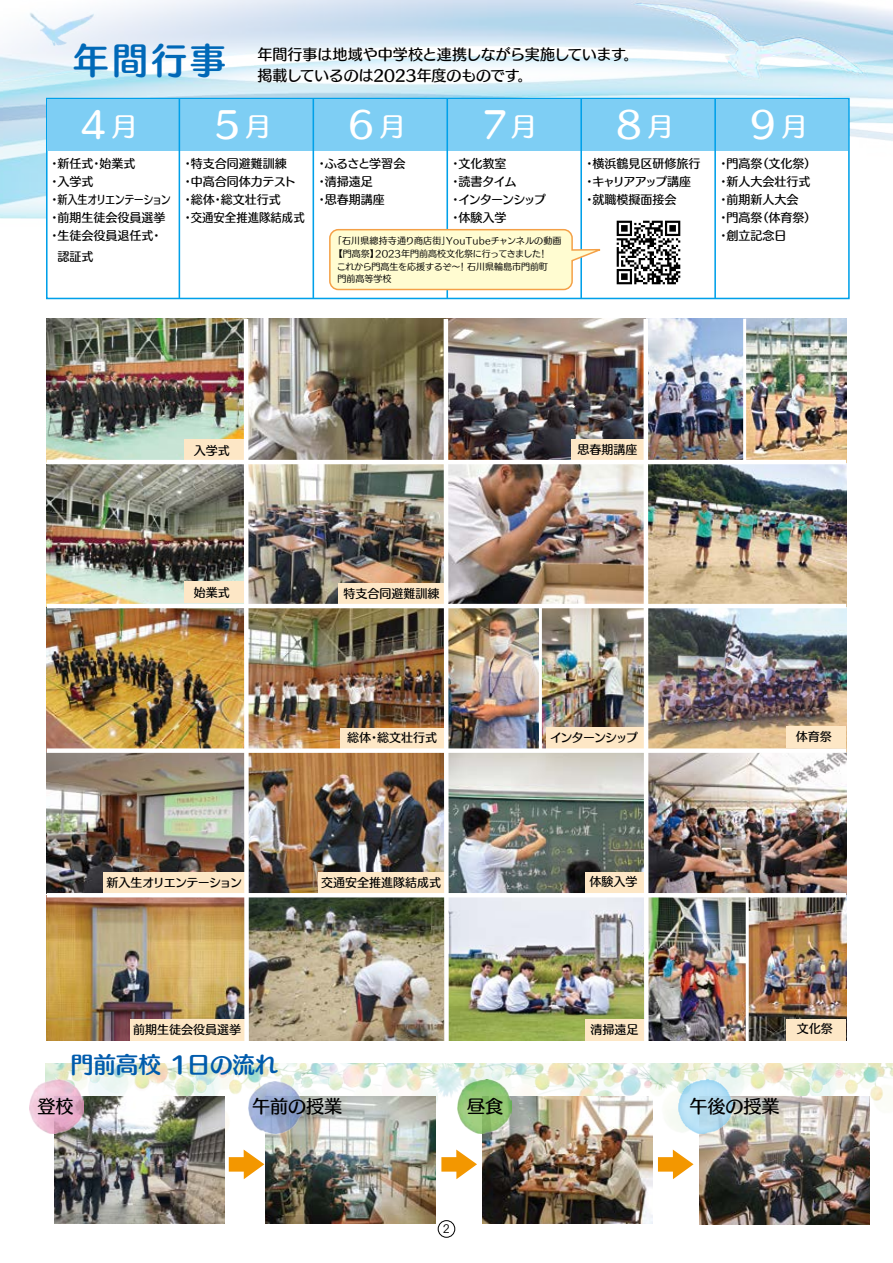
<style>
.page{position:relative;width:893px;height:1263px;background:#fff}
.page>*{position:absolute;margin:0;border:0;box-sizing:border-box;transform-origin:0 0}
.t1{font:36px "Humming Std B";color:#0068b7}
.t2{font:34.5px "Humming Std D";color:#fff}
.t3{font:22.5px "Humming Std B";color:#005bac}
.t4{font:18px "Humming Std D";color:#000}
.t5{font:15px/21px "Humming Std D";letter-spacing:-.015em;color:#000}
.t6{font:12px/18px "Humming Std D";color:#000}
.t7{font:12px/18px "Humming Std D";letter-spacing:-.05em;color:#000}
.t8{font:12px "Humming Std D";letter-spacing:-.06em;color:#000}
.t9{font:12px "Humming Std D";letter-spacing:-.08em;color:#000}
.t10{font:12px "Tsuku Go Pro R";color:#000}
.t11{font:9px/12.8px "Humming Std M";color:#000;text-align:justify}
.t12{font:9px "Humming Std M";letter-spacing:.02em;color:#000}
.s1{font-size:25.5px}
</style>
<div class="page">
<img style="left:46px;top:1064px;width:581px;height:72px">
<img style="left:627px;top:1064px;width:266px;height:72px">
<img style="left:0;top:0;width:893px;height:219px">
<img style="left:47px;top:464px;width:799px;height:140px">
<img style="left:47px;top:319px;width:692px;height:141px">
<img style="left:739px;top:319px;width:107px;height:141px">
<img style="left:47px;top:608px;width:195px;height:285px">
<img style="left:251px;top:753px;width:595px;height:140px">
<img style="left:47px;top:897px;width:799px;height:143px">
<img style="left:55px;top:1096px;width:170px;height:128px">
<img style="left:265px;top:1096px;width:170px;height:128px">
<img style="left:482px;top:1096px;width:170px;height:128px">
<img style="left:700px;top:1097px;width:170px;height:127px">
<img style="left:251px;top:608px;width:288px;height:140px">
<img style="left:542px;top:608px;width:304px;height:140px">
<div style="left:184px;top:439px;width:60px;height:21px;background:#fde7c6"></div>
<div style="left:184px;top:582px;width:60px;height:21px;background:#fde7c6"></div>
<div style="left:338px;top:584px;width:106px;height:21px;background:#fde7c6"></div>
<div style="left:571px;top:439px;width:73px;height:21px;background:#fde7c6"></div>
<div style="left:341px;top:728px;width:103px;height:22px;background:#fde7c6"></div>
<div style="left:546px;top:728px;width:98px;height:21px;background:#fde7c6"></div>
<div style="left:103px;top:872px;width:141px;height:22px;background:#fde7c6"></div>
<div style="left:318px;top:872px;width:127px;height:22px;background:#fde7c6"></div>
<div style="left:585px;top:872px;width:59px;height:21px;background:#fde7c6"></div>
<div style="left:787px;top:727px;width:59px;height:21px;background:#fde7c6"></div>
<div style="left:585px;top:1019px;width:59px;height:22px;background:#fde7c6"></div>
<div style="left:130px;top:1019px;width:115px;height:21px;background:#fde7c6"></div>
<img style="left:679px;top:1079px;width:54px;height:55px">
<img style="left:457px;top:1079px;width:54px;height:55px">
<img style="left:249px;top:1081px;width:52px;height:53px">
<img style="left:29px;top:1079px;width:54px;height:55px">
<div style="left:47px;top:99px;width:802px;height:199px;background:#fff"></div>
<div style="left:46px;top:98px;width:804px;height:201px;border:2px solid #00a0e9"></div>
<div style="left:47px;top:99px;width:801px;height:52px;background:#7ecef4"></div>
<hr style="left:179px;top:98px;width:1px;height:200px;background:#00a0e9">
<hr style="left:313px;top:98px;width:1px;height:200px;background:#00a0e9">
<hr style="left:446px;top:98px;width:2px;height:200px;background:#00a0e9">
<hr style="left:580px;top:98px;width:2px;height:200px;background:#00a0e9">
<hr style="left:714px;top:98px;width:2px;height:200px;background:#00a0e9">
<svg style="left:329px;top:228px;width:272px;height:63px;background:#fbf5ce"></svg>
<img style="left:242px;top:318px;width:9px;height:723px">
<img style="left:441px;top:318px;width:10px;height:723px">
<img style="left:641px;top:318px;width:10px;height:723px">
<hr style="left:47px;top:460px;width:799px;height:4px;background:#fff">
<hr style="left:47px;top:604px;width:799px;height:4px;background:#fff">
<div style="left:47px;top:748px;width:799px;height:5px;background:#fff"></div>
<hr style="left:47px;top:893px;width:799px;height:4px;background:#fff">
<hr style="left:743px;top:319px;width:3px;height:141px;background:#fff">
<hr style="left:746px;top:897px;width:3px;height:144px;background:#fff">
<img style="left:616px;top:220px;width:65px;height:65px">
<svg style="left:658px;top:1149px;width:36px;height:30px"></svg>
<svg style="left:441px;top:1149px;width:36px;height:30px"></svg>
<svg style="left:229px;top:1149px;width:35px;height:30px"></svg>
<div style="left:787px;top:1019px;width:59px;height:21px;background:#fde7c6"></div>
<div style="left:438px;top:1220px;width:17px;height:17px;border:1px solid #000;border-radius:50%"></div>
<h1 class="t1" style="left:73px;top:34px;width:155px">年間行事</h1>
<h2 class="t2" style="left:81px;top:97px;width:58px">4<span class="s1">月</span></h2>
<h2 class="t2" style="left:215px;top:97px;width:58px">5<span class="s1">月</span></h2>
<h2 class="t2" style="left:349px;top:97px;width:58px">6<span class="s1">月</span></h2>
<h2 class="t2" style="left:483px;top:97px;width:55px">7<span class="s1">月</span></h2>
<h2 class="t2" style="left:616px;top:97px;width:58px">8<span class="s1">月</span></h2>
<h2 class="t2" style="left:750px;top:97px;width:58px">9<span class="s1">月</span></h2>
<p class="t6" style="left:48px;top:154px;width:124px">・新任式・始業式<br>・入学式<br>・新入生オリエンテーション・前期生徒会役員選挙・生徒会役員退任式・</p>
<p class="t6" style="left:57px;top:247px;width:37px">認証式</p>
<p class="t5" style="left:257px;top:43px;width:383px">年間行事は地域や中学校と連携しながら実施しています。掲載しているのは2023年度のものです。</p>
<p class="t6" style="left:182px;top:154px;width:125px">・特支合同避難訓練<br>・中高合同体力テスト・総体・総文壮行式<br>・交通安全推進隊結成式</p>
<p class="t6" style="left:316px;top:154px;width:91px">・ふるさと学習会・清掃遠足<br>・思春期講座</p>
<p class="t7" style="left:450px;top:154px;width:98px">・文化教室<br>・読書タイム<br>・インターンシップ・体験入学</p>
<p class="t6" style="left:584px;top:154px;width:118px">・横浜鶴見区研修旅行・キャリアアップ講座・就職模擬面接会</p>
<p class="t6" style="left:717px;top:154px;width:100px">・門高祭（文化祭）・新人大会壮行式・前期新人大会<br>・門高祭（体育祭）</p>
<p class="t12" style="left:333px;top:234px;width:230px">「石川県總持寺通り商店街」YouTubeチャンネルの動画</p>
<p class="t6" style="left:717px;top:226px;width:70px">・創立記念日</p>
<p class="t11" style="left:337px;top:247px;width:213px;text-indent:-3px">【門高祭】2023年門前高校文化祭に行ってきました！これから門高生を応援するぞ～！ 石川県輪島市門前町門前高等学校</p>
<p class="t6" style="left:194px;top:441px;width:37px">入学式</p>
<p class="t6" style="left:578px;top:440px;width:61px">思春期講座</p>
<p class="t6" style="left:194px;top:584px;width:37px">始業式</p>
<p class="t6" style="left:343px;top:585px;width:97px">特支合同避難訓練</p>
<p class="t6" style="left:347px;top:728px;width:91px">総体・総文壮行式</p>
<p class="t9" style="left:550px;top:728px;width:89px">インターンシップ</p>
<p class="t6" style="left:796px;top:728px;width:37px">体育祭</p>
<p class="t8" style="left:107px;top:873px;width:137px">新入生オリエンテーション</p>
<p class="t6" style="left:321px;top:873px;width:121px">交通安全推進隊結成式</p>
<p class="t6" style="left:589px;top:872px;width:49px">体験入学</p>
<p class="t6" style="left:133px;top:1020px;width:110px">前期生徒会役員選挙</p>
<h3 class="t3" style="left:71px;top:1047px;width:208px">門前高校 １日の流れ</h3>
<p class="t6" style="left:591px;top:1020px;width:49px">清掃遠足</p>
<h3 class="t4" style="left:38px;top:1092px;width:37px">登校</h3>
<h3 class="t4" style="left:252px;top:1092px;width:91px">午前の授業</h3>
<h3 class="t4" style="left:467px;top:1092px;width:37px">昼食</h3>
<h3 class="t4" style="left:689px;top:1092px;width:91px">午後の授業</h3>
<p class="t6" style="left:797px;top:1020px;width:37px">文化祭</p>
<p class="t10" style="left:443px;top:1218px;width:9px">2</p>
</div>
